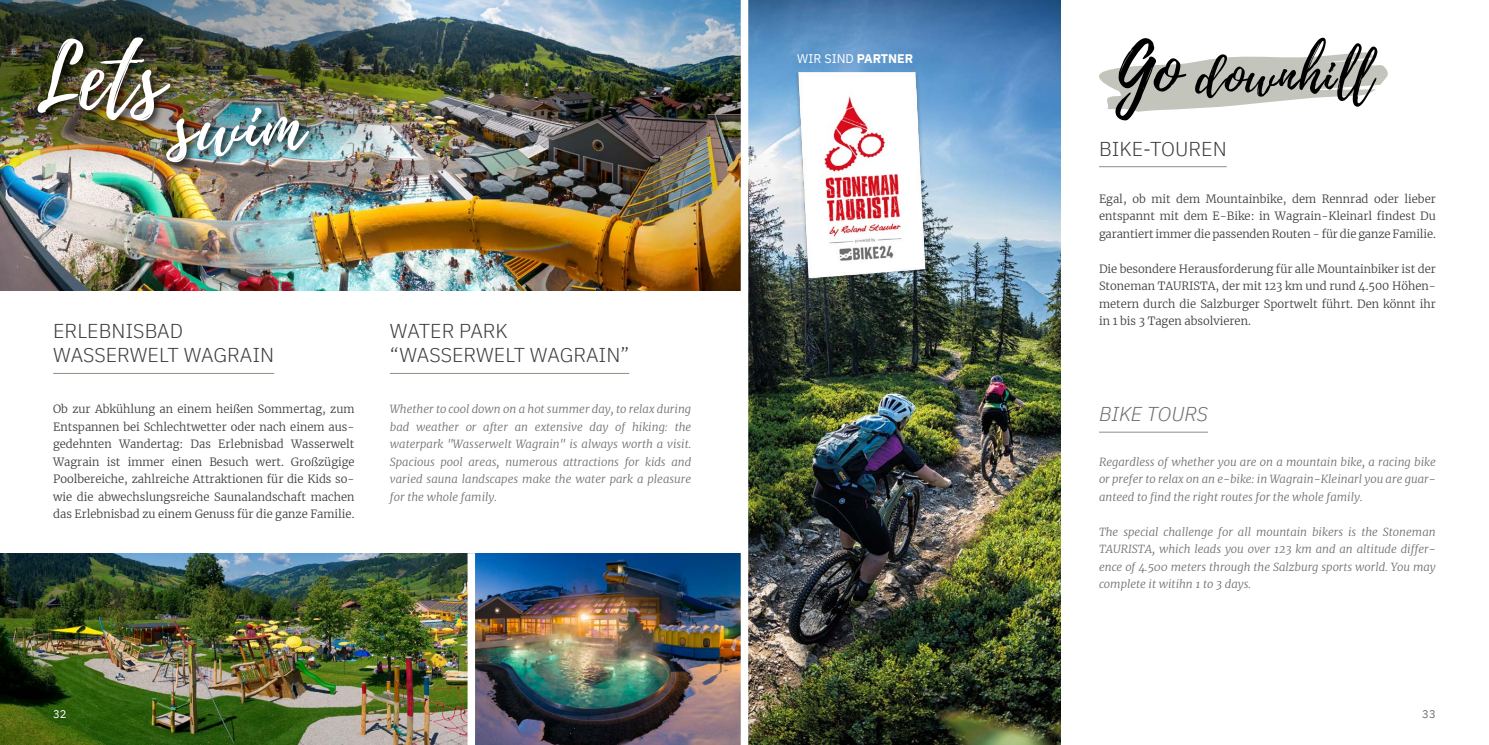
<style>
.page{position:relative;width:1489px;height:745px;background:#fff}
.page>*{position:absolute;margin:0;border:0;box-sizing:border-box;transform-origin:0 0}
.t1{font:87.5px "Playlist Script";color:#fff}
.t2{font:75px "Playlist Script";color:#fff}
.t3{font:52.75px "Playlist Script";letter-spacing:.04em;color:#000}
.t4{font:300 20px/24px "IBM Plex Sans";color:#3c3c3b}
.t5{font:italic 300 20px "IBM Plex Sans";color:#706f6f}
.t6{font:12.5px "IBM Plex Sans";color:#fff}
.t7{font:300 11.25px/17.5px "Merriweather";color:#3c3c3b;text-align:justify}
.t8{font:italic 300 11.25px/17.5px "Merriweather";color:#706f6f;text-align:justify}
.t9{font:11.25px "IBM Plex Sans";color:#fff}
.t10{font:11.25px "IBM Plex Sans";color:#706f6f}
.s1{font-size:70.25px}
.s2{font-weight:700}
</style>
<div class="page">
<img style="left:0;top:0;width:740px;height:290px">
<img style="left:475px;top:553px;width:265px;height:191px">
<hr style="left:53px;top:373px;width:221px;height:1px;background:#8b9283">
<hr style="left:390px;top:373px;width:239px;height:1px;background:#8b9283">
<img style="left:0;top:553px;width:467px;height:191px">
<img style="left:748px;top:0;width:311px;height:744px">
<hr style="left:1098px;top:166px;width:128px;height:1px;background:#8b9283">
<hr style="left:1098px;top:431px;width:109px;height:1px;background:#8b9283">
<svg style="left:1099px;top:52px;width:289px;height:60px"></svg>
<img style="left:0;top:0;width:420px;height:185px">
<div style="left:34px;top:34px;width:285px;height:138px;background:#000;opacity:.75"></div>
<img style="left:794px;top:72px;width:138px;height:211px">
<h1 class="t1" style="left:35px;top:16px;width:130px">Lets</h1>
<h3 class="t3" style="left:1115px;top:38px;width:263px"><span class="s1">Go</span> downhill</h3>
<p class="t6" style="left:797px;top:49px;width:117px">WIR SIND <span class="s2">PARTNER</span></p>
<h2 class="t2" style="left:171px;top:73px;width:134px">swim</h2>
<h3 class="t4" style="left:1098px;top:135px;width:129px">BIKE-TOUREN</h3>
<h3 class="t4" style="left:53px;top:317px;width:222px">ERLEBNISBAD<br>WASSERWELT WAGRAIN</h3>
<h3 class="t4" style="left:390px;top:317px;width:241px">WATER PARK “WASSERWELT WAGRAIN”</h3>
<p class="t7" style="left:53px;top:399px;width:303px">Ob zur Abkühlung an einem heißen Sommertag, zum Entspannen bei Schlechtwetter oder nach einem aus&shy;gedehnten Wandertag: Das Erlebnisbad Wasserwelt Wagrain ist immer einen Besuch wert. Großzügige Poolbereiche, zahlreiche Attraktionen für die Kids so&shy;wie die abwechslungsreiche Saunalandschaft machen das Erlebnisbad zu einem Genuss für die ganze Familie.</p>
<p class="t8" style="left:390px;top:399px;width:303px">Whether to cool down on a hot summer day, to relax during bad weather or after an extensive day of hiking: the waterpark "Wasserwelt Wagrain" is always worth a visit.<br>Spacious pool areas, numerous attractions for kids and varied sauna landscapes make the water park a pleasure for the whole family.</p>
<p class="t7" style="left:1098px;top:189px;width:338px">Egal, ob mit dem Mountainbike, dem Rennrad oder lieber entspannt mit dem E-Bike: in Wagrain-Kleinarl findest Du garantiert immer die passenden Routen - für die ganze Familie.</p>
<p class="t7" style="left:1098px;top:259px;width:338px">Die besondere Herausforderung für alle Mountainbiker ist der Stoneman TAURISTA, der mit 123 km und rund 4.500 Höhen&shy;metern durch die Salzburger Sportwelt führt. Den könnt ihr in 1 bis 3 Tagen absolvieren.</p>
<h3 class="t5" style="left:1098px;top:399px;width:110px">BIKE TOURS</h3>
<p class="t8" style="left:1098px;top:452px;width:338px">Regardless of whether you are on a mountain bike, a racing bike or prefer to relax on an e-bike: in Wagrain-Kleinarl you are guar&shy;anteed to find the right routes for the whole family.</p>
<p class="t8" style="left:1098px;top:522px;width:338px">The special challenge for all mountain bikers is the Stoneman TAURISTA, which leads you over 123 km and an altitude differ&shy;ence of 4.500 meters through the Salzburg sports world. You may complete it witihn 1 to 3 days.</p>
<p class="t9" style="left:53px;top:705px;width:15px">32</p>
<p class="t10" style="left:1422px;top:705px;width:15px">33</p>
</div>
